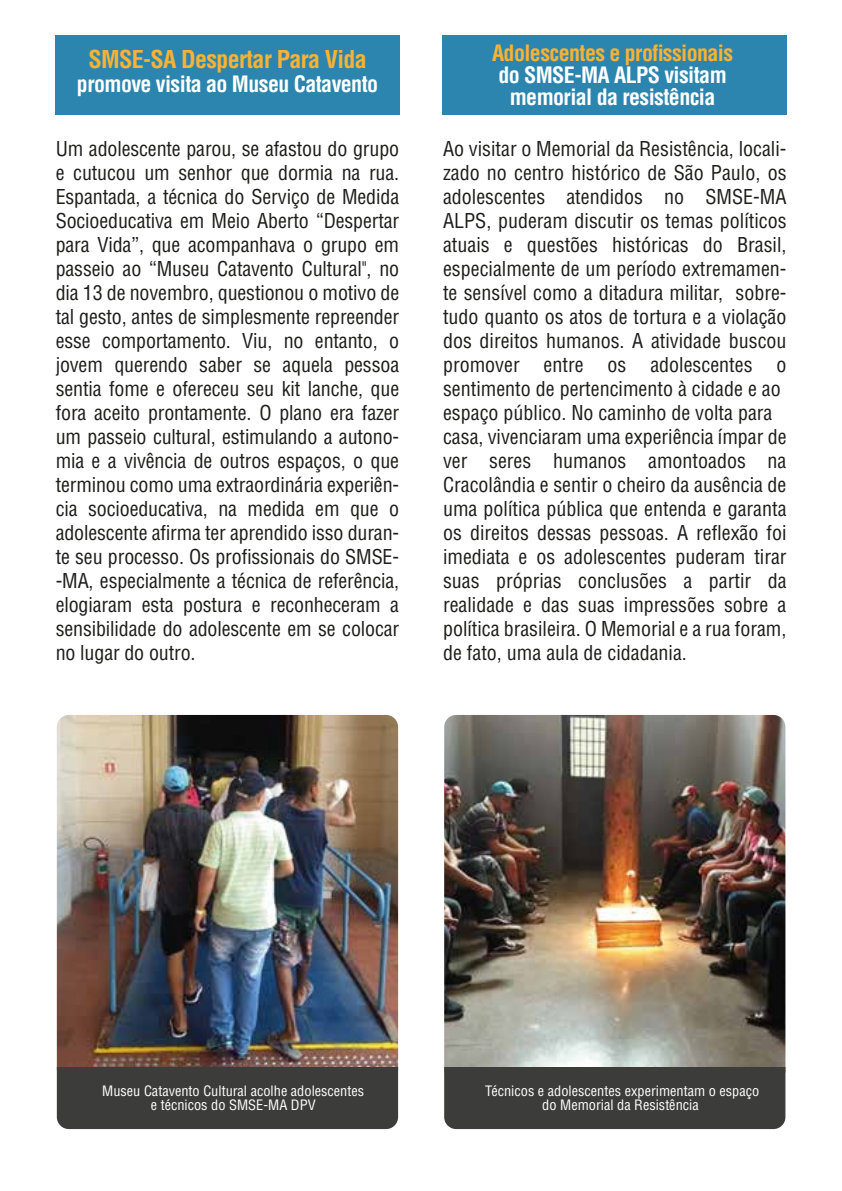
<style>
.page{position:relative;width:842px;height:1191px;background:#fff}
.page>*{position:absolute;margin:0;border:0;box-sizing:border-box;transform-origin:0 0}
.t1{font:700 condensed 24px "Helvetica LT Std";letter-spacing:-.025em;color:#f9b234}
.t2{font:700 condensed 22px/22px "Helvetica LT Std";letter-spacing:-.025em;color:#fff;text-align:center}
.t3{font:700 condensed 22px "Helvetica LT Std";letter-spacing:-.025em;color:#f9b234}
.t4{font:condensed 20px/24px "Helvetica LT Std";color:#1d1d1b;text-align:justify}
.t5{font:condensed 14px/14px "Helvetica LT Std";color:#fff;text-align:center}
</style>
<div class="page">
<img style="left:57px;top:715px;width:341px;height:352px">
<div style="left:57px;top:1067px;width:341px;height:62px;background:#3c3c3b"></div>
<img style="left:444px;top:715px;width:341px;height:352px">
<div style="left:444px;top:1067px;width:341px;height:62px;background:#3c3c3b"></div>
<div style="left:55px;top:35px;width:344px;height:79px;background:#2c85ae"></div>
<div style="left:443px;top:35px;width:344px;height:79px;background:#2c85ae"></div>
<p class="t1" style="left:88px;top:44px;width:280px">SMSE-SA Despertar Para Vida</p>
<p class="t2" style="left:77px;top:72px;width:303px">promove visita ao Museu Catavento</p>
<p class="t3" style="left:492px;top:39px;width:243px">Adolescentes e profissionais</p>
<p class="t2" style="left:498px;top:63px;width:230px">do SMSE-MA ALPS visitam memorial da resistência</p>
<p class="t4" style="left:56px;top:137px;width:345px">Um adolescente parou, se afastou do grupo e cutucou um senhor que dormia na rua.<br>Espantada, a técnica do Serviço de Medida Socioeducativa em Meio Aberto “Despertar para Vida”, que acompanhava o grupo em passeio ao “Museu Catavento Cultural", no dia 13 de novembro, questionou o motivo de tal gesto, antes de simplesmente repreender esse comportamento. Viu, no entanto, o jovem querendo saber se aquela pessoa sentia fome e ofereceu seu kit lanche, que fora aceito prontamente. O plano era fazer um passeio cultural, estimulando a autono&shy;mia e a vivência de outros espaços, o que terminou como uma extraordinária experiên&shy;cia socioeducativa, na medida em que o adolescente afirma ter aprendido isso duran&shy;te seu processo. Os profissionais do SMSE--MA, especialmente a técnica de referência, elogiaram esta postura e reconheceram a sensibilidade do adolescente em se colocar no lugar do outro.</p>
<p class="t4" style="left:443px;top:137px;width:345px;text-align:left">Ao visitar o Memorial da Resistência, locali&shy;zado no centro histórico de São Paulo, os adolescentes atendidos no SMSE-MA ALPS, puderam discutir os temas políticos atuais e questões históricas do Brasil, especialmente de um período extremamen&shy;te sensível como a ditadura militar, sobre&shy;tudo quanto os atos de tortura e a violação dos direitos humanos. A atividade buscou promover entre os adolescentes o sentimento de pertencimento à cidade e ao espaço público. No caminho de volta para casa, vivenciaram uma experiência ímpar de ver seres humanos amontoados na Cracolândia e sentir o cheiro da ausência de uma política pública que entenda e garanta os direitos dessas pessoas. A reflexão foi imediata e os adolescentes puderam tirar suas próprias conclusões a partir da realidade e das suas impressões sobre a política brasileira. O Memorial e a rua foram, de fato, uma aula de cidadania.</p>
<p class="t5" style="left:102px;top:1083px;width:263px">Museu Catavento Cultural acolhe adolescentes e técnicos do SMSE-MA DPV</p>
<p class="t5" style="left:485px;top:1083px;width:276px">Técnicos e adolescentes experimentam o espaço do Memorial da Resistência</p>
</div>
